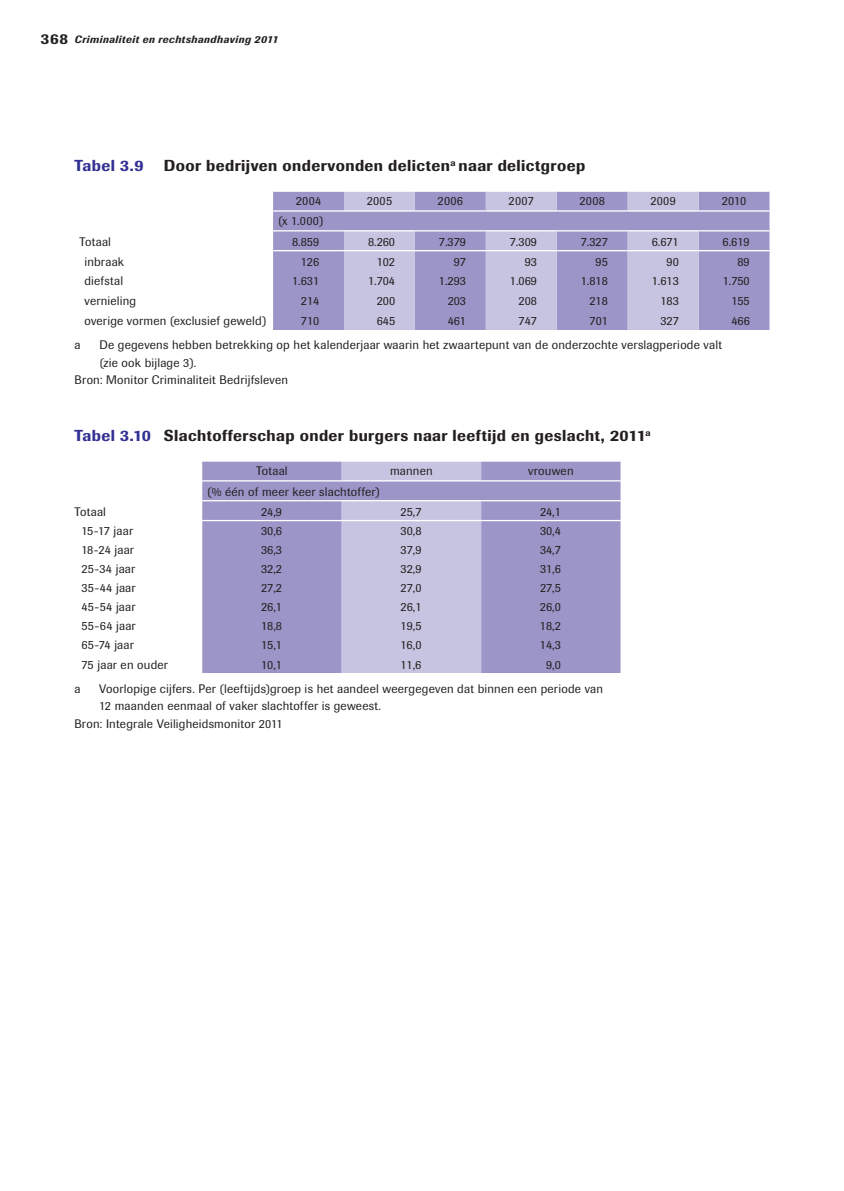
<style>
.page{position:relative;width:844px;height:1191px;background:#fff}
.page>*{position:absolute;margin:0;border:0;box-sizing:border-box;transform-origin:0 0}
.t1{font:500 15.75px "Imago";letter-spacing:.025em;color:#231f20}
.t2{font:500 15.75px "Imago";letter-spacing:.025em;color:#323092}
.t3{font:12.25px "Supersonic TBSK";letter-spacing:.01em;color:#231f20}
.t4{font:12.25px "Supersonic BSK";letter-spacing:.015em;color:#231f20}
.t5{font:italic 500 10.5px "Imago";letter-spacing:.045em;color:#231f20}
.s1{font-style:normal;font-size:14.88px}
.s2{color:#323092}
</style>
<div class="page">
<svg style="left:273px;top:192px;width:496px;height:138px;background:#aba5d0"></svg>
<hr style="left:273px;top:210px;width:71px;height:2px;background:#fff">
<hr style="left:344px;top:210px;width:71px;height:2px;background:#fff">
<hr style="left:415px;top:210px;width:70px;height:2px;background:#fff">
<hr style="left:485px;top:210px;width:71px;height:2px;background:#fff">
<hr style="left:556px;top:210px;width:71px;height:2px;background:#fff">
<hr style="left:627px;top:210px;width:71px;height:2px;background:#fff">
<hr style="left:698px;top:210px;width:71px;height:2px;background:#fff">
<hr style="left:273px;top:230px;width:71px;height:1px;background:#fff">
<hr style="left:344px;top:230px;width:71px;height:1px;background:#fff">
<hr style="left:415px;top:230px;width:70px;height:1px;background:#fff">
<hr style="left:485px;top:230px;width:71px;height:1px;background:#fff">
<hr style="left:556px;top:230px;width:71px;height:1px;background:#fff">
<hr style="left:627px;top:230px;width:71px;height:1px;background:#fff">
<hr style="left:698px;top:230px;width:71px;height:1px;background:#fff">
<hr style="left:273px;top:250px;width:71px;height:1px;background:#fff">
<hr style="left:344px;top:250px;width:71px;height:1px;background:#fff">
<hr style="left:415px;top:250px;width:70px;height:1px;background:#fff">
<hr style="left:485px;top:250px;width:71px;height:1px;background:#fff">
<hr style="left:556px;top:250px;width:71px;height:1px;background:#fff">
<hr style="left:627px;top:250px;width:71px;height:1px;background:#fff">
<hr style="left:698px;top:250px;width:71px;height:1px;background:#fff">
<svg style="left:202px;top:461px;width:418px;height:212px;background:#a9a4d0"></svg>
<hr style="left:202px;top:520px;width:139px;height:1px;background:#fff">
<hr style="left:341px;top:520px;width:140px;height:1px;background:#fff">
<hr style="left:481px;top:520px;width:139px;height:1px;background:#fff">
<hr style="left:202px;top:480px;width:139px;height:1px;background:#fff">
<hr style="left:341px;top:480px;width:140px;height:1px;background:#fff">
<hr style="left:481px;top:480px;width:139px;height:1px;background:#fff">
<hr style="left:202px;top:500px;width:139px;height:1px;background:#fff">
<hr style="left:341px;top:500px;width:140px;height:1px;background:#fff">
<hr style="left:481px;top:500px;width:139px;height:1px;background:#fff">
<p class="t5" style="left:41px;top:33px;width:239px"><span class="s1">368</span> Criminaliteit en rechtshandhaving 2011</p>
<p class="t2" style="left:74px;top:156px;width:71px">Tabel 3.9</p>
<p class="t1" style="left:164px;top:156px;width:423px">Door bedrijven ondervonden delicten<sup>a</sup> naar delictgroep</p>
<p class="t3" style="left:296px;top:194px;width:27px">2004</p>
<p class="t3" style="left:366px;top:194px;width:27px">2005</p>
<p class="t3" style="left:437px;top:194px;width:27px">2006</p>
<p class="t3" style="left:508px;top:194px;width:27px">2007</p>
<p class="t3" style="left:579px;top:194px;width:27px">2008</p>
<p class="t3" style="left:650px;top:194px;width:27px">2009</p>
<p class="t3" style="left:721px;top:194px;width:26px">2010</p>
<p class="t3" style="left:278px;top:214px;width:47px">(x 1.000)</p>
<p class="t3" style="left:79px;top:234px;width:33px">Totaal</p>
<p class="t3" style="left:292px;top:234px;width:29px">8.859</p>
<p class="t3" style="left:368px;top:234px;width:29px">8.260</p>
<p class="t3" style="left:439px;top:234px;width:29px">7.379</p>
<p class="t3" style="left:509px;top:234px;width:29px">7.309</p>
<p class="t3" style="left:580px;top:234px;width:29px">7.327</p>
<p class="t3" style="left:651px;top:234px;width:29px">6.671</p>
<p class="t3" style="left:722px;top:234px;width:29px">6.619</p>
<p class="t3" style="left:84px;top:254px;width:41px">inbraak</p>
<p class="t3" style="left:301px;top:254px;width:20px">126</p>
<p class="t3" style="left:376px;top:254px;width:20px">102</p>
<p class="t3" style="left:453px;top:254px;width:14px">97</p>
<p class="t3" style="left:524px;top:254px;width:14px">93</p>
<p class="t3" style="left:595px;top:254px;width:14px">95</p>
<p class="t3" style="left:666px;top:254px;width:14px">90</p>
<p class="t3" style="left:737px;top:254px;width:14px">89</p>
<p class="t3" style="left:84px;top:274px;width:40px">diefstal</p>
<p class="t3" style="left:292px;top:274px;width:29px">1.631</p>
<p class="t3" style="left:368px;top:274px;width:29px">1.704</p>
<p class="t3" style="left:439px;top:274px;width:29px">1.293</p>
<p class="t3" style="left:509px;top:274px;width:29px">1.069</p>
<p class="t3" style="left:580px;top:274px;width:29px">1.818</p>
<p class="t3" style="left:651px;top:274px;width:29px">1.613</p>
<p class="t3" style="left:722px;top:274px;width:29px">1.750</p>
<p class="t3" style="left:84px;top:294px;width:53px">vernieling</p>
<p class="t3" style="left:301px;top:294px;width:20px">214</p>
<p class="t3" style="left:376px;top:294px;width:20px">200</p>
<p class="t3" style="left:447px;top:294px;width:20px">203</p>
<p class="t3" style="left:518px;top:294px;width:20px">208</p>
<p class="t3" style="left:589px;top:294px;width:20px">218</p>
<p class="t3" style="left:660px;top:294px;width:20px">183</p>
<p class="t3" style="left:731px;top:294px;width:20px">155</p>
<p class="t3" style="left:84px;top:314px;width:183px">overige vormen (exclusief geweld)</p>
<p class="t3" style="left:301px;top:314px;width:20px">710</p>
<p class="t3" style="left:376px;top:314px;width:20px">645</p>
<p class="t3" style="left:447px;top:314px;width:20px">461</p>
<p class="t3" style="left:518px;top:314px;width:20px">747</p>
<p class="t3" style="left:589px;top:314px;width:20px">701</p>
<p class="t3" style="left:660px;top:314px;width:20px">327</p>
<p class="t3" style="left:731px;top:314px;width:20px">466</p>
<p class="t4" style="left:75px;top:338px;width:8px">a</p>
<p class="t4" style="left:99px;top:338px;width:624px">De gegevens hebben betrekking op het kalenderjaar waarin het zwaartepunt van de onderzochte verslagperiode valt</p>
<p class="t4" style="left:99px;top:355px;width:98px">(zie ook bijlage 3).</p>
<p class="t4" style="left:75px;top:373px;width:215px">Bron: Monitor Criminaliteit Bedrijfsleven</p>
<p class="t1" style="left:74px;top:426px;width:577px"><span class="s2">Tabel 3.10</span> Slachtofferschap onder burgers naar leeftijd en geslacht, 2011<sup>a</sup></p>
<p class="t3" style="left:256px;top:464px;width:33px">Totaal</p>
<p class="t3" style="left:390px;top:464px;width:44px">mannen</p>
<p class="t3" style="left:528px;top:464px;width:47px">vrouwen</p>
<p class="t3" style="left:207px;top:484px;width:174px">(% één of meer keer slachtoffer)</p>
<p class="t3" style="left:74px;top:504px;width:33px">Totaal</p>
<p class="t3" style="left:261px;top:504px;width:22px">24,9</p>
<p class="t3" style="left:400px;top:504px;width:22px">25,7</p>
<p class="t3" style="left:540px;top:504px;width:22px">24,1</p>
<p class="t3" style="left:81px;top:523px;width:53px">15-17 jaar</p>
<p class="t3" style="left:261px;top:523px;width:22px">30,6</p>
<p class="t3" style="left:400px;top:523px;width:22px">30,8</p>
<p class="t3" style="left:540px;top:523px;width:22px">30,4</p>
<p class="t3" style="left:81px;top:542px;width:54px">18-24 jaar</p>
<p class="t3" style="left:261px;top:542px;width:22px">36,3</p>
<p class="t3" style="left:400px;top:542px;width:22px">37,9</p>
<p class="t3" style="left:540px;top:542px;width:22px">34,7</p>
<p class="t3" style="left:81px;top:561px;width:55px">25-34 jaar</p>
<p class="t3" style="left:261px;top:561px;width:22px">32,2</p>
<p class="t3" style="left:400px;top:561px;width:22px">32,9</p>
<p class="t3" style="left:540px;top:561px;width:22px">31,6</p>
<p class="t3" style="left:81px;top:580px;width:56px">35-44 jaar</p>
<p class="t3" style="left:261px;top:580px;width:22px">27,2</p>
<p class="t3" style="left:400px;top:580px;width:22px">27,0</p>
<p class="t3" style="left:540px;top:580px;width:22px">27,5</p>
<p class="t3" style="left:81px;top:600px;width:56px">45-54 jaar</p>
<p class="t3" style="left:261px;top:600px;width:22px">26,1</p>
<p class="t3" style="left:400px;top:600px;width:22px">26,1</p>
<p class="t3" style="left:540px;top:600px;width:22px">26,0</p>
<p class="t3" style="left:81px;top:619px;width:56px">55-64 jaar</p>
<p class="t3" style="left:261px;top:619px;width:22px">18,8</p>
<p class="t3" style="left:400px;top:619px;width:22px">19,5</p>
<p class="t3" style="left:540px;top:619px;width:22px">18,2</p>
<p class="t3" style="left:81px;top:638px;width:54px">65-74 jaar</p>
<p class="t3" style="left:261px;top:638px;width:22px">15,1</p>
<p class="t3" style="left:400px;top:638px;width:22px">16,0</p>
<p class="t3" style="left:540px;top:638px;width:22px">14,3</p>
<p class="t3" style="left:81px;top:657px;width:88px">75 jaar en ouder</p>
<p class="t3" style="left:261px;top:657px;width:22px">10,1</p>
<p class="t3" style="left:400px;top:657px;width:22px">11,6</p>
<p class="t3" style="left:546px;top:657px;width:16px">9,0</p>
<p class="t4" style="left:74px;top:681px;width:8px">a</p>
<p class="t4" style="left:99px;top:681px;width:505px">Voorlopige cijfers. Per (leeftijds)groep is het aandeel weergegeven dat binnen een periode van</p>
<p class="t4" style="left:99px;top:698px;width:283px">12 maanden eenmaal of vaker slachtoffer is geweest.</p>
<p class="t4" style="left:74px;top:716px;width:210px">Bron: Integrale Veiligheidsmonitor 2011</p>
</div>
